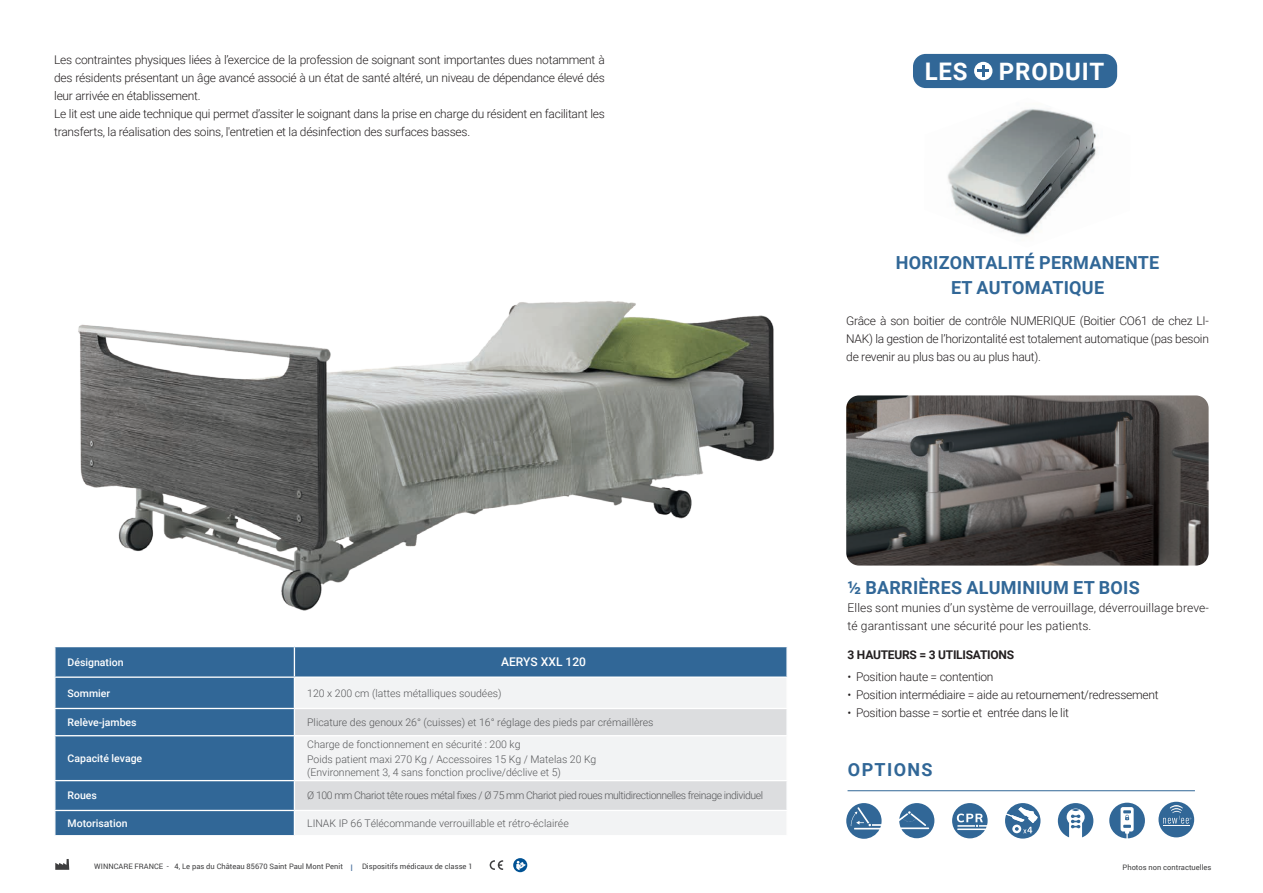
<style>
.page{position:relative;width:1263px;height:893px;background:#fff}
.page>*{position:absolute;margin:0;border:0;box-sizing:border-box;transform-origin:0 0}
.t1{font:700 24.3px "Roboto";color:#fff}
.t2{font:700 24px "Roboto";letter-spacing:.035em;color:#fff}
.t3{font:700 18px/24.5px "Roboto";letter-spacing:.015em;color:#316797;text-align:center}
.t4{font:700 18px "Roboto";letter-spacing:.075em;color:#316797}
.t5{font:300 12px/18px "Roboto";letter-spacing:-.02em;color:#231f20;text-align:justify}
.t6{font:300 12px/18px "Roboto";letter-spacing:.01em;color:#231f20}
.t7{font:700 12px "Roboto";letter-spacing:-.02em;color:#231f20}
.t8{font:500 12px "Roboto";color:#fff}
.t9{font:300 10.5px/15px "Roboto";color:#57585a}
.t10{font:300 10.5px "Roboto";letter-spacing:-.04em;color:#57585a}
.t11{font:500 10.5px "Roboto";color:#fff}
.t12{font:7.5px "Roboto";color:#3e3e3f}
.s1{font-size:9px;color:#48709e}
</style>
<div class="page">
<div style="left:55px;top:647px;width:731px;height:188px;background:#316797"></div>
<div style="left:295px;top:678px;width:491px;height:157px;background:#f2f3f4"></div>
<svg style="left:295px;top:709px;width:491px;height:101px;fill:#dcdddf"></svg>
<hr style="left:54px;top:708px;width:240px;height:1px;background:#fff">
<hr style="left:294px;top:708px;width:494px;height:1px;background:#fff">
<svg style="left:294px;top:647px;width:1px;height:29px"></svg>
<hr style="left:54px;top:676px;width:240px;height:2px;background:#fff">
<hr style="left:54px;top:735px;width:240px;height:1px;background:#fff">
<hr style="left:294px;top:735px;width:494px;height:1px;background:#fff">
<hr style="left:54px;top:780px;width:240px;height:1px;background:#fff">
<hr style="left:294px;top:780px;width:494px;height:1px;background:#fff">
<hr style="left:54px;top:810px;width:240px;height:1px;background:#fff">
<hr style="left:294px;top:810px;width:494px;height:1px;background:#fff">
<hr style="left:294px;top:676px;width:494px;height:2px;background:#fff">
<hr style="left:294px;top:678px;width:1px;height:30px;background:#fff">
<svg style="left:294px;top:709px;width:1px;height:26px"></svg>
<hr style="left:294px;top:736px;width:1px;height:44px;background:#fff">
<svg style="left:294px;top:781px;width:1px;height:54px"></svg>
<img style="left:846px;top:395px;width:362px;height:171px">
<img style="left:78px;top:301px;width:696px;height:310px">
<img style="left:947px;top:108px;width:150px;height:129px">
<hr style="left:847px;top:790px;width:348px;height:1px;background:#316797">
<svg style="left:899px;top:803px;width:35px;height:35px"></svg>
<svg style="left:952px;top:803px;width:36px;height:35px"></svg>
<svg style="left:846px;top:803px;width:35px;height:36px"></svg>
<div style="left:1158px;top:802px;width:36px;height:35px;background:#316797;border-radius:50%"></div>
<svg style="left:1163px;top:805px;width:28px;height:21px"></svg>
<svg style="left:1005px;top:803px;width:35px;height:36px"></svg>
<svg style="left:1058px;top:803px;width:35px;height:34px"></svg>
<svg style="left:1109px;top:803px;width:36px;height:35px"></svg>
<div style="left:913px;top:54px;width:204px;height:34px;background:#316797;border-radius:13px"></div>
<div style="left:974px;top:62px;width:18px;height:18px;background:#fff;border-radius:50%"></div>
<svg style="left:977px;top:65px;width:12px;height:12px"></svg>
<svg style="left:55px;top:859px;width:14px;height:11px"></svg>
<svg style="left:490px;top:860px;width:13px;height:10px"></svg>
<svg style="left:513px;top:858px;width:14px;height:14px"></svg>
<p class="t5" style="left:54px;top:50px;width:552px;text-align:left">Les contraintes physiques liées à l’exercice de la profession de soignant sont importantes dues notamment à des résidents présentant un âge avancé associé à un état de santé altéré, un niveau de dépendance élevé dés leur arrivée en établissement.<br>Le lit est une aide technique qui permet d’assiter le soignant dans la prise en charge du résident en facilitant les transferts, la réalisation des soins, l'entretien et la désinfection des surfaces basses.</p>
<h1 class="t1" style="left:925px;top:55px;width:44px">LES</h1>
<h2 class="t2" style="left:999px;top:55px;width:107px">PRODUIT</h2>
<h3 class="t3" style="left:896px;top:250px;width:265px">HORIZONTALITÉ PERMANENTE<br>ET AUTOMATIQUE</h3>
<p class="t5" style="left:846px;top:311px;width:364px">Grâce à son boitier de contrôle NUMERIQUE (Boitier CO61 de chez LI-NAK) la gestion de l’horizontalité est totalement automatique (pas besoin de revenir au plus bas ou au plus haut).</p>
<p class="t11" style="left:68px;top:655px;width:58px">Désignation</p>
<p class="t8" style="left:501px;top:654px;width:86px">AERYS XXL 120</p>
<p class="t11" style="left:68px;top:686px;width:44px">Sommier</p>
<p class="t9" style="left:307px;top:685px;width:196px">120 x 200 cm (lattes métalliques soudées)</p>
<p class="t11" style="left:68px;top:715px;width:71px">Relève-jambes</p>
<p class="t9" style="left:307px;top:714px;width:348px">Plicature des genoux 26° (cuisses) et 16° réglage des pieds par crémaillères</p>
<p class="t11" style="left:68px;top:751px;width:76px">Capacité levage</p>
<p class="t9" style="left:307px;top:736px;width:291px">Charge de fonctionnement en sécurité : 200 kg<br>Poids patient maxi 270 Kg / Accessoires 15 Kg / Matelas 20 Kg</p>
<p class="t9" style="left:307px;top:765px;width:255px">(Environnement 3, 4 sans fonction proclive/déclive et 5)</p>
<p class="t11" style="left:68px;top:788px;width:31px">Roues</p>
<p class="t10" style="left:307px;top:788px;width:457px">Ø 100 mm Chariot tête roues métal fixes / Ø 75 mm Chariot pied roues multidirectionnelles freinage individuel</p>
<p class="t11" style="left:68px;top:816px;width:61px">Motorisation</p>
<p class="t9" style="left:307px;top:815px;width:263px">LINAK IP 66 Télécommande verrouillable et rétro-éclairée</p>
<h3 class="t3" style="left:847px;top:575px;width:294px">½ BARRIÈRES ALUMINIUM ET BOIS</h3>
<p class="t6" style="left:847px;top:598px;width:363px">Elles sont munies d’un système de verrouillage, déverrouillage breve&shy;té garantissant une sécurité pour les patients.</p>
<p class="t7" style="left:847px;top:646px;width:168px">3 HAUTEURS = 3 UTILISATIONS</p>
<p class="t5" style="left:847px;top:667px;width:147px">• Position haute = contention</p>
<p class="t5" style="left:847px;top:685px;width:313px">• Position intermédiaire = aide au retournement/redressement</p>
<p class="t5" style="left:847px;top:703px;width:223px">• Position basse = sortie et entrée dans le lit</p>
<h3 class="t4" style="left:848px;top:757px;width:86px">OPTIONS</h3>
<p class="t12" style="left:94px;top:861px;width:380px">WINNCARE FRANCE - 4, Le pas du Château 85670 Saint Paul Mont Penit <span class="s1">I</span> Dispositifs médicaux de classe 1</p>
<p class="t12" style="left:1122px;top:862px;width:90px">Photos non contractuelles</p>
</div>
